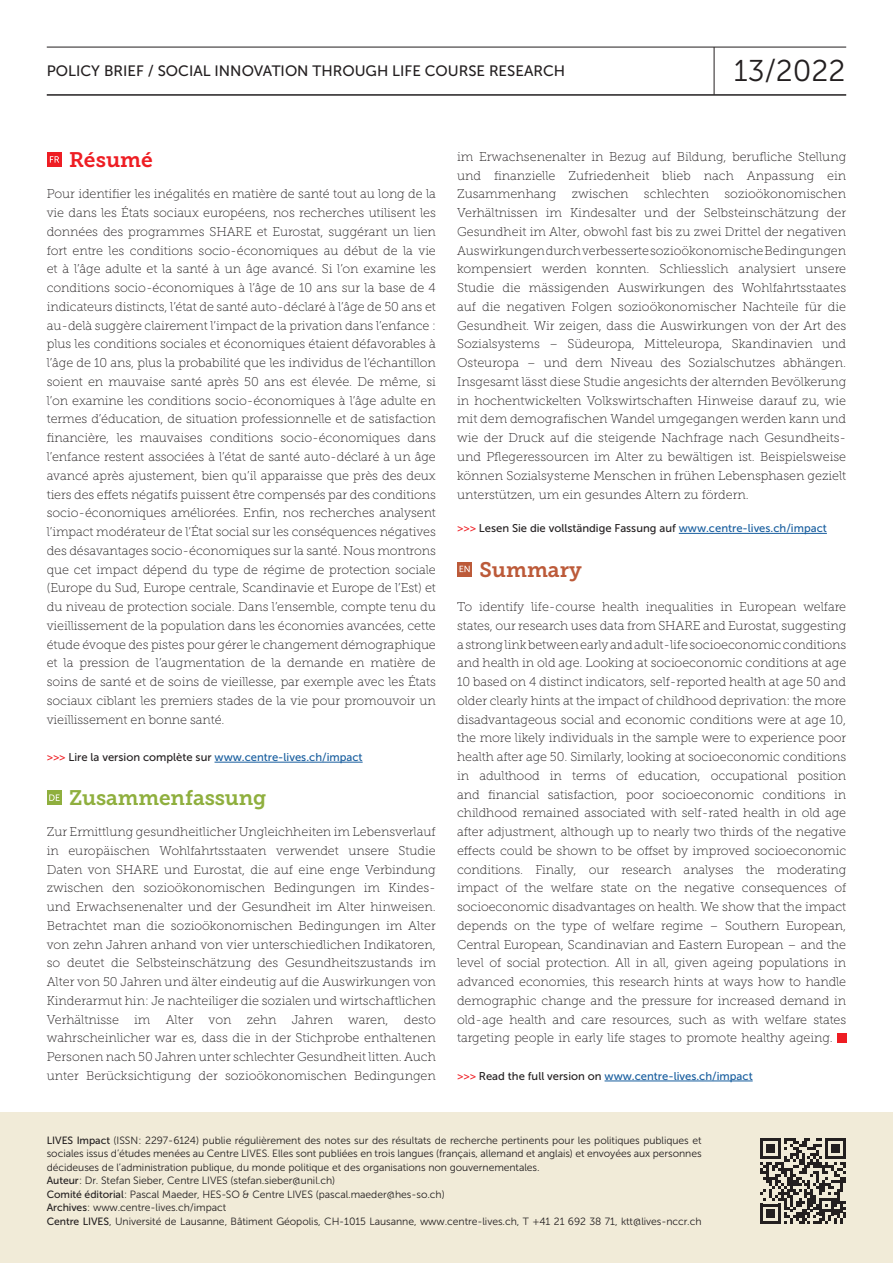
<style>
.page{position:relative;width:893px;height:1263px;background:#fff}
.page>*{position:absolute;margin:0;border:0;box-sizing:border-box;transform-origin:0 0}
.t1{font:30px "Museo Sans 300";color:#231f20}
.t2{font:21px "Museo Slab 700";letter-spacing:-.005em;color:#8faf3e}
.t3{font:21px "Museo Slab 700";color:#bc5a39}
.t4{font:21px "Museo Slab 700";color:#ee1d23}
.t5{font:15px "Museo Sans 500";color:#231f20}
.t6{font:12.75px/18.8px "Museo Slab 100";letter-spacing:-.005em;color:#231f20;text-align:justify}
.t7{font:11.25px "Museo Sans 500";color:#175d9e}
.t8{font:11.25px "Museo Sans 500";color:#231f20}
.t9{font:10.5px/13.5px "Museo Sans 300";letter-spacing:-.005em;color:#231f20;text-align:justify}
.s1{color:#ee1d23}
.s2{color:#231f20}
.s3{color:#175d9e}
.s4{font-family:"Museo Sans 500"}
</style>
<div class="page">
<hr style="left:214px;top:762px;width:149px;height:1px;background:#175d9e">
<div style="left:47px;top:152px;width:15px;height:15px;background:#ee1d23"></div>
<svg style="left:50px;top:156px;width:9px;height:7px"></svg>
<div style="left:47px;top:790px;width:15px;height:15px;background:#8faf3e"></div>
<svg style="left:49px;top:794px;width:11px;height:7px"></svg>
<hr style="left:679px;top:533px;width:148px;height:1px;background:#175d9e">
<hr style="left:605px;top:1081px;width:148px;height:1px;background:#175d9e">
<svg style="left:457px;top:562px;width:15px;height:14px"></svg>
<svg style="left:460px;top:566px;width:10px;height:6px"></svg>
<div style="left:837px;top:1033px;width:9px;height:9px;background:#ee1d23"></div>
<hr style="left:47px;top:94px;width:799px;height:2px;background:#231f20">
<hr style="left:47px;top:47px;width:799px;height:1px;background:#231f20">
<hr style="left:714px;top:47px;width:1px;height:48px;background:#231f20">
<div style="left:0;top:1112px;width:893px;height:151px;background:#f1ebd8"></div>
<svg style="left:760px;top:1138px;width:86px;height:86px"></svg>
<p class="t5" style="left:47px;top:63px;width:520px">POLICY BRIEF / SOCIAL INNOVATION THROUGH LIFE COURSE RESEARCH</p>
<p class="t1" style="left:734px;top:54px;width:113px">13/2022</p>
<p class="t4" style="left:69px;top:148px;width:85px">Résumé</p>
<p class="t6" style="left:47px;top:185px;width:391px">Pour identifier les inégalités en matière de santé tout au long de la vie dans les États sociaux européens, nos recherches utilisent les données des programmes SHARE et Eurostat, suggérant un lien fort entre les conditions socio-économiques au début de la vie et à l’âge adulte et la santé à un âge avancé. Si l’on examine les conditions socio-économiques à l’âge de 10 ans sur la base de 4 indicateurs distincts, l’état de santé auto-déclaré à l’âge de 50 ans et au-delà suggère clairement l’impact de la privation dans l’enfance : plus les conditions sociales et économiques étaient défavorables à l’âge de 10 ans, plus la probabilité que les individus de l’échantillon soient en mauvaise santé après 50 ans est élevée. De même, si l’on examine les conditions socio-économiques à l’âge adulte en termes d’éducation, de situation professionnelle et de satisfaction financière, les mauvaises conditions socio-économiques dans l’enfance restent associées à l’état de santé auto-déclaré à un âge avancé après ajustement, bien qu’il apparaisse que près des deux tiers des effets négatifs puissent être compensés par des conditions socio-économiques améliorées. Enfin, nos recherches analysent l’impact modérateur de l’État social sur les conséquences négatives des désavantages socio-économiques sur la santé. Nous montrons que cet impact dépend du type de régime de protection sociale (Europe du Sud, Europe centrale, Scandinavie et Europe de l’Est) et du niveau de protection sociale. Dans l’ensemble, compte tenu du vieillissement de la population dans les économies avancées, cette étude évoque des pistes pour gérer le changement démographique et la pression de l’augmentation de la demande en matière de soins de santé et de soins de vieillesse, par exemple avec les États sociaux ciblant les premiers stades de la vie pour promouvoir un vieillissement en bonne santé.</p>
<p class="t7" style="left:47px;top:751px;width:317px"><span class="s1">&gt;&gt;&gt;</span> <span class="s2">Lire la version complète sur</span> www.centre-lives.ch/impact</p>
<p class="t2" style="left:69px;top:786px;width:199px">Zusammenfassung</p>
<p class="t6" style="left:47px;top:822px;width:391px">Zur Ermittlung gesundheitlicher Ungleichheiten im Lebensverlauf in europäischen Wohlfahrtsstaaten verwendet unsere Studie Daten von SHARE und Eurostat, die auf eine enge Verbindung zwischen den sozioökonomischen Bedingungen im Kindes&shy;und Erwachsenenalter und der Gesundheit im Alter hinweisen.<br>Betrachtet man die sozioökonomischen Bedingungen im Alter von zehn Jahren anhand von vier unterschiedlichen Indikatoren, so deutet die Selbsteinschätzung des Gesundheitszustands im Alter von 50 Jahren und älter eindeutig auf die Auswirkungen von Kinderarmut hin: Je nachteiliger die sozialen und wirtschaftlichen Verhältnisse im Alter von zehn Jahren waren, desto wahrscheinlicher war es, dass die in der Stichprobe enthaltenen Personen nach 50 Jahren unter schlechter Gesundheit litten. Auch unter Berücksichtigung der sozioökonomischen Bedingungen</p>
<p class="t6" style="left:457px;top:147px;width:391px">im Erwachsenenalter in Bezug auf Bildung, berufliche Stellung und finanzielle Zufriedenheit blieb nach Anpassung ein Zusammenhang zwischen schlechten sozioökonomischen Verhältnissen im Kindesalter und der Selbsteinschätzung der Gesundheit im Alter, obwohl fast bis zu zwei Drittel der negativen Auswirkungen durch verbesserte sozioökonomische Bedingungen kompensiert werden konnten. Schliesslich analysiert unsere Studie die mässigenden Auswirkungen des Wohlfahrtsstaates auf die negativen Folgen sozioökonomischer Nachteile für die Gesundheit. Wir zeigen, dass die Auswirkungen von der Art des Sozialsystems – Südeuropa, Mitteleuropa, Skandinavien und Osteuropa – und dem Niveau des Sozialschutzes abhängen.<br>Insgesamt lässt diese Studie angesichts der alternden Bevölkerung in hochentwickelten Volkswirtschaften Hinweise darauf zu, wie mit dem demografischen Wandel umgegangen werden kann und wie der Druck auf die steigende Nachfrage nach Gesundheits&shy;und Pflegeressourcen im Alter zu bewältigen ist. Beispielsweise können Sozialsysteme Menschen in frühen Lebensphasen gezielt unterstützen, um ein gesundes Altern zu fördern.</p>
<p class="t8" style="left:457px;top:522px;width:371px"><span class="s1">&gt;&gt;&gt;</span> Lesen Sie die vollständige Fassung auf <span class="s3">www.centre-lives.ch/impact</span></p>
<p class="t3" style="left:479px;top:557px;width:104px">Summary</p>
<p class="t6" style="left:457px;top:597px;width:391px">To identify life-course health inequalities in European welfare states, our research uses data from SHARE and Eurostat, suggesting a strong link between early and adult-life socioeconomic conditions and health in old age. Looking at socioeconomic conditions at age 10 based on 4 distinct indicators, self-reported health at age 50 and older clearly hints at the impact of childhood deprivation: the more disadvantageous social and economic conditions were at age 10, the more likely individuals in the sample were to experience poor health after age 50. Similarly, looking at socioeconomic conditions in adulthood in terms of education, occupational position and financial satisfaction, poor socioeconomic conditions in childhood remained associated with self-rated health in old age after adjustment, although up to nearly two thirds of the negative effects could be shown to be offset by improved socioeconomic conditions. Finally, our research analyses the moderating impact of the welfare state on the negative consequences of socioeconomic disadvantages on health. We show that the impact depends on the type of welfare regime – Southern European, Central European, Scandinavian and Eastern European – and the level of social protection. All in all, given ageing populations in advanced economies, this research hints at ways how to handle demographic change and the pressure for increased demand in old-age health and care resources, such as with welfare states targeting people in early life stages to promote healthy ageing.</p>
<p class="t7" style="left:457px;top:1070px;width:297px"><span class="s1">&gt;&gt;&gt;</span> <span class="s2">Read the full version on</span> www.centre-lives.ch/impact</p>
<p class="t9" style="left:47px;top:1133px;width:656px"><span class="s4">LIVES Impact</span> (ISSN: 2297-6124) publie régulièrement des notes sur des résultats de recherche pertinents pour les politiques publiques et sociales issus d’études menées au Centre LIVES. Elles sont publiées en trois langues (français, allemand et anglais) et envoyées aux personnes décideuses de l’administration publique, du monde politique et des organisations non gouvernementales.</p>
<p class="t9" style="left:47px;top:1174px;width:290px"><span class="s4">Auteur</span>: Dr. Stefan Sieber, Centre LIVES (stefan.sieber@unil.ch)</p>
<p class="t9" style="left:47px;top:1187px;width:399px"><span class="s4">Comité éditorial</span>: Pascal Maeder, HES-SO &amp; Centre LIVES (pascal.maeder@hes-so.ch)</p>
<p class="t9" style="left:47px;top:1201px;width:181px"><span class="s4">Archives</span>: www.centre-lives.ch/impact</p>
<p class="t9" style="left:47px;top:1214px;width:656px"><span class="s4">Centre LIVES</span>, Université de Lausanne, Bâtiment Géopolis, CH-1015 Lausanne, www.centre-lives.ch, T +41 21 692 38 71, ktt@lives-nccr.ch</p>
</div>
